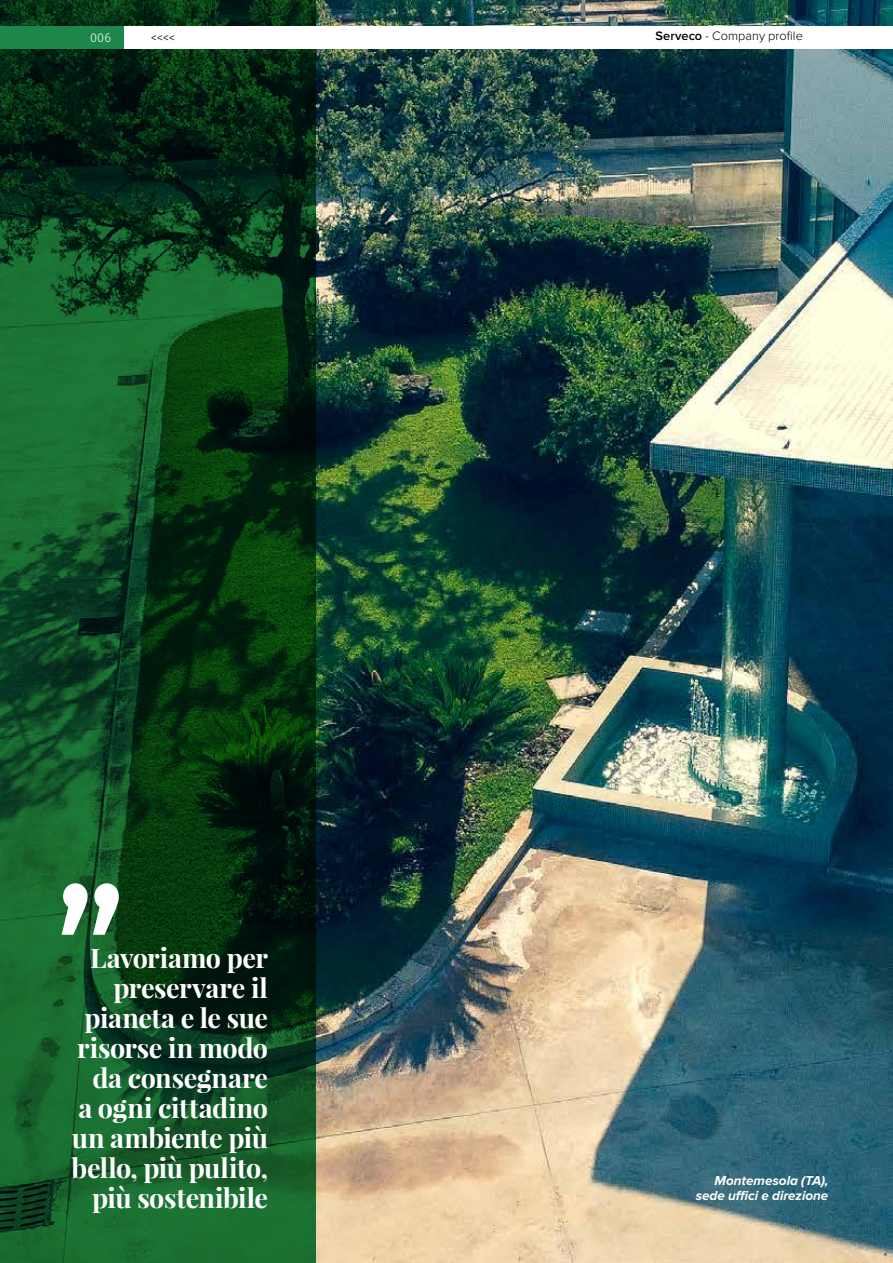
<style>
.page{position:relative;width:893px;height:1263px;background:#fff}
.page>*{position:absolute;margin:0;border:0;box-sizing:border-box;transform-origin:0 0}
.t1{font:500 180px "Fira Sans";color:#fff;scale:.9 1}
.t2{font:700 27px/30px "Playfair Display";letter-spacing:-.015em;color:#fff;text-align:right}
.t3{font:italic 700 13.5px/15px "Proxima Nova";color:#fff;text-align:right}
.t4{font:300 12.75px "Proxima Nova";letter-spacing:.005em;color:#000}
.t5{font:300 12.75px "Fira Sans";color:#000}
.t6{font:300 12.75px "Fira Sans";color:#fff}
.s1{font-weight:600}
</style>
<div class="page">
<img style="left:0;top:0;width:893px;height:1263px">
<div style="left:0;top:26px;width:124px;height:23px;background:#1d8649"></div>
<div style="left:124px;top:26px;width:769px;height:23px;background:#fff"></div>
<p class="t6" style="left:90px;top:28px;width:23px">006</p>
<p class="t5" style="left:151px;top:28px;width:26px">&lt;&lt;&lt;&lt;</p>
<p class="t4" style="left:655px;top:29px;width:149px"><span class="s1">Serveco</span> - Company profile</p>
<h1 class="t1" style="left:56px;top:813px;width:79px">”</h1>
<p class="t2" style="left:72px;top:942px;width:198px">Lavoriamo per preservare il pianeta e le sue risorse in modo da consegnare<br>a ogni cittadino un ambiente più bello, più pulito, più sostenibile</p>
<p class="t3" style="left:696px;top:1173px;width:134px">Montemesola (TA), sede uffici e direzione</p>
</div>
